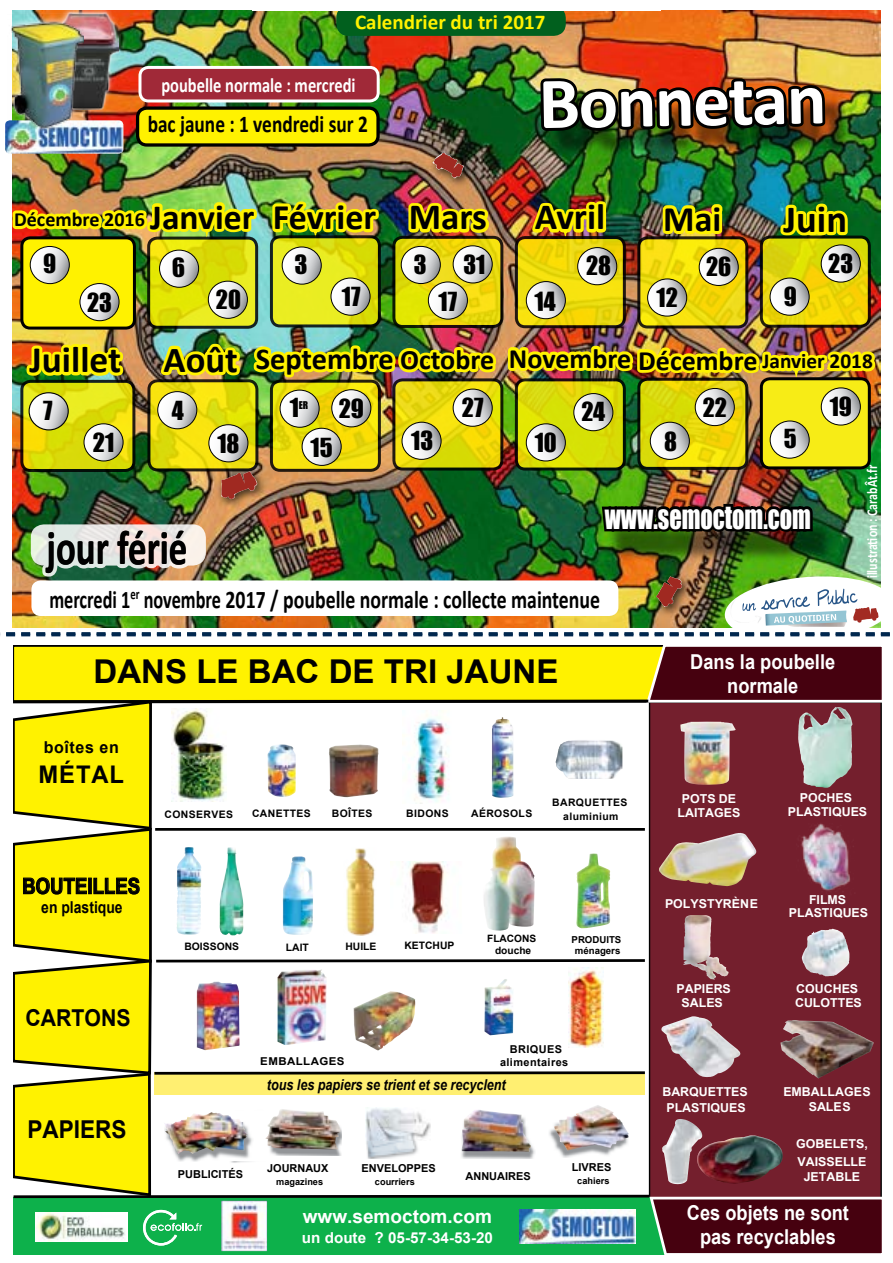
<style>
.page{position:relative;width:893px;height:1263px;background:#fff}
.page>*{position:absolute;margin:0;border:0;box-sizing:border-box;transform-origin:0 0}
.t1{font:700 73.95px "Calibri";color:#fff}
.t2{font:700 48.45px "Calibri";color:#000;scale:.76 1}
.t3{font:700 38.55px "Calibri";color:#000}
.t4{font:700 37.35px "Calibri";color:#000}
.t5{font:700 37.05px "Calibri";color:#000}
.t6{font:700 36.75px "Calibri";color:#000}
.t7{font:700 36px "Calibri";color:#000}
.t8{font:700 35.55px "Calibri";color:#000}
.t9{font:700 32.85px "Arial";color:#000}
.t10{font:30.3px "Impact";color:#fff;scale:.8 1}
.t11{font:700 30.3px "Calibri";color:#000}
.t12{font:700 28.05px "Calibri";color:#000}
.t13{font:700 25.5px "Calibri";color:#000;scale:.72 1}
.t14{font:700 24.6px "Arial";color:#000;scale:.92 1}
.t15{font:700 24.3px "Arial";letter-spacing:.035em;color:#000}
.t16{font:24.15px "Impact";color:#000}
.t17{font:700 24.15px "Calibri";color:#000;scale:.8 1}
.t18{font:700 23.25px "Arial";color:#000;scale:.92 1}
.t19{font:700 21.9px "Arial";color:#000;scale:.85 1}
.t20{font:700 21.3px "Calibri";color:#000}
.t21{font:700 21px "Calibri";color:#fff200}
.t22{font:700 20.55px/24.6px "Arial";color:#fff;text-align:center;scale:.89 1}
.t23{font:700 20.55px "Calibri";color:#fff;scale:.8 1}
.t24{font:700 20.1px "Calibri";color:#000}
.t25{font:700 18.9px "Arial";color:#fff}
.t26{font:700 16.35px "Arial";color:#000;scale:.85 1}
.t27{font:700 16.35px "Arial";letter-spacing:.035em;color:#000}
.t28{font:700 15.15px "Arial";color:#fff}
.t29{font:italic 700 15px "Arial";color:#000;scale:.84 1}
.t30{font:700 15px "Calibri";color:#fff;scale:.8 1}
.t31{font:700 12.3px/13.6px "Arial";color:#fff;text-align:center}
.t32{font:700 10.95px "Arial";color:#000}
.t33{font:700 10.8px "Arial";letter-spacing:.035em;color:#000}
.t34{font:700 10.8px "Arial";letter-spacing:.035em;color:#000;scale:1.06 1}
.t35{font:700 10.35px/13.8px "Arial";letter-spacing:.035em;color:#000;text-align:center}
.t36{font:700 10.2px "Arial";color:#000}
.t37{font:700 10.05px/12.1px "Arial";color:#000;text-align:center}
.t38{font:9.9px "Impact";color:#000}
.t39{font:700 9.6px/11.1px "Arial";color:#000;text-align:center}
.t40{font:700 9.15px "Arial";color:#000}
.s1{font-size:28.05px}
</style>
<div class="page">
<img style="left:0;top:10px;width:890px;height:1244px">
<h3 class="t21" style="left:355px;top:8px;width:192px">Calendrier du tri 2017</h3>
<h3 class="t23" style="left:161px;top:72px;width:244px">poubelle normale : mercredi</h3>
<h3 class="t17" style="left:148px;top:109px;width:277px">bac jaune : 1 vendredi sur 2</h3>
<h1 class="t1" style="left:538px;top:56px;width:289px;rotate:-1deg">Bonnetan</h1>
<h3 class="t5" style="left:535px;top:193px;width:72px">Avril</h3>
<h3 class="t24" style="left:14px;top:207px;width:132px">Décembre 2016</h3>
<h3 class="t7" style="left:273px;top:194px;width:105px">Février</h3>
<h3 class="t3" style="left:783px;top:195px;width:65px">Juin</h3>
<h3 class="t8" style="left:150px;top:194px;width:106px">Janvier</h3>
<h3 class="t7" style="left:663px;top:196px;width:60px">Mai</h3>
<h3 class="t5" style="left:409px;top:193px;width:80px">Mars</h3>
<h3 class="t16" style="left:43px;top:245px;width:15px">9</h3>
<h3 class="t16" style="left:87px;top:284px;width:26px">23</h3>
<h3 class="t16" style="left:216px;top:281px;width:27px">20</h3>
<h3 class="t16" style="left:342px;top:278px;width:20px">17</h3>
<h3 class="t16" style="left:414px;top:245px;width:14px">3</h3>
<h3 class="t16" style="left:463px;top:246px;width:23px">31</h3>
<h3 class="t16" style="left:439px;top:283px;width:20px">17</h3>
<h3 class="t16" style="left:586px;top:246px;width:27px">28</h3>
<h3 class="t16" style="left:656px;top:279px;width:23px">12</h3>
<h3 class="t16" style="left:706px;top:248px;width:27px">26</h3>
<h3 class="t16" style="left:784px;top:277px;width:15px">9</h3>
<h3 class="t16" style="left:828px;top:245px;width:26px">23</h3>
<h3 class="t6" style="left:163px;top:336px;width:76px">Août</h3>
<h3 class="t4" style="left:29px;top:336px;width:93px">Juillet</h3>
<h3 class="t20" style="left:638px;top:347px;width:236px"><span class="s1">Décembre</span> Janvier 2018</h3>
<h3 class="t11" style="left:256px;top:340px;width:240px">Septembre <span class="s1">Octobre</span></h3>
<h3 class="t12" style="left:509px;top:341px;width:124px">Novembre</h3>
<h3 class="t16" style="left:581px;top:393px;width:25px">24</h3>
<h3 class="t16" style="left:703px;top:388px;width:26px">22</h3>
<h3 class="t16" style="left:462px;top:389px;width:23px">27</h3>
<h3 class="t16" style="left:290px;top:389px;width:11px">1</h3>
<p class="t38" style="left:299px;top:398px;width:11px">er</p>
<h3 class="t16" style="left:43px;top:392px;width:11px">7</h3>
<h3 class="t16" style="left:339px;top:390px;width:27px">29</h3>
<h3 class="t16" style="left:93px;top:424px;width:23px">21</h3>
<h3 class="t16" style="left:784px;top:420px;width:14px">5</h3>
<h3 class="t16" style="left:172px;top:392px;width:14px">4</h3>
<h3 class="t16" style="left:411px;top:421px;width:23px">13</h3>
<h3 class="t16" style="left:664px;top:423px;width:14px">8</h3>
<h3 class="t16" style="left:535px;top:424px;width:24px">10</h3>
<h3 class="t16" style="left:217px;top:425px;width:24px">18</h3>
<h3 class="t16" style="left:311px;top:429px;width:24px">15</h3>
<h2 class="t2" style="left:47px;top:517px;width:187px">jour férié</h2>
<h3 class="t10" style="left:605px;top:493px;width:259px">WWW.SEMOCTOM.COM</h3>
<h3 class="t13" style="left:49px;top:583px;width:766px">mercredi 1<sup>er</sup> novembre 2017 / poubelle normale : collecte maintenue</h3>
<h3 class="t16" style="left:830px;top:388px;width:24px">19</h3>
<p class="t30" style="left:862px;top:578px;width:143px;rotate:-90deg">illustration : CarabÂt.fr</p>
<h3 class="t9" style="left:93px;top:650px;width:467px">DANS LE BAC DE TRI JAUNE</h3>
<h3 class="t22" style="left:690px;top:650px;width:164px">Dans la poubelle normale</h3>
<h3 class="t27" style="left:44px;top:737px;width:77px">boîtes en</h3>
<h3 class="t15" style="left:39px;top:758px;width:87px">MÉTAL</h3>
<h3 class="t19" style="left:22px;top:871px;width:140px">BOUTEILLES</h3>
<h3 class="t26" style="left:41px;top:897px;width:97px">en plastique</h3>
<h3 class="t18" style="left:25px;top:1002px;width:116px">CARTONS</h3>
<h3 class="t14" style="left:27px;top:1113px;width:109px">PAPIERS</h3>
<p class="t35" style="left:165px;top:807px;width:70px">CONSERVES</p>
<p class="t35" style="left:252px;top:807px;width:60px">CANETTES</p>
<p class="t35" style="left:332px;top:807px;width:42px">BOÎTES</p>
<p class="t35" style="left:406px;top:807px;width:44px">BIDONS</p>
<p class="t35" style="left:471px;top:807px;width:63px">AÉROSOLS</p>
<p class="t35" style="left:552px;top:796px;width:77px">BARQUETTES aluminium</p>
<p class="t36" style="left:184px;top:939px;width:56px">BOISSONS</p>
<p class="t36" style="left:286px;top:940px;width:24px">LAIT</p>
<p class="t36" style="left:345px;top:940px;width:33px">HUILE</p>
<p class="t36" style="left:404px;top:939px;width:52px">KETCHUP</p>
<p class="t37" style="left:487px;top:933px;width:51px">FLACONS douche</p>
<p class="t39" style="left:572px;top:934px;width:51px">PRODUITS ménagers</p>
<p class="t33" style="left:510px;top:1042px;width:54px">BRIQUES</p>
<p class="t34" style="left:260px;top:1053px;width:81px">EMBALLAGES</p>
<p class="t33" style="left:500px;top:1055px;width:70px">alimentaires</p>
<p class="t29" style="left:267px;top:1074px;width:286px">tous les papiers se trient et se recyclent</p>
<p class="t31" style="left:678px;top:792px;width:64px">POTS DE<br>LAITAGES</p>
<p class="t31" style="left:788px;top:792px;width:81px">POCHES<br>PLASTIQUES</p>
<p class="t31" style="left:665px;top:897px;width:94px">POLYSTYRÈNE</p>
<p class="t31" style="left:789px;top:893px;width:81px">FILMS<br>PLASTIQUES</p>
<p class="t31" style="left:676px;top:982px;width:56px">PAPIERS<br>SALES</p>
<p class="t31" style="left:795px;top:982px;width:68px;text-align:left">COUCHES<br>CULOTTES</p>
<p class="t31" style="left:662px;top:1084px;width:87px;line-height:15.6px">BARQUETTES<br>PLASTIQUES</p>
<p class="t31" style="left:783px;top:1085px;width:89px;line-height:15px">EMBALLAGES<br>SALES</p>
<p class="t31" style="left:796px;top:1135px;width:73px;line-height:17.7px;text-align:left">GOBELETS,<br>VAISSELLE</p>
<p class="t31" style="left:804px;top:1170px;width:58px">JETABLE</p>
<p class="t32" style="left:572px;top:1160px;width:41px">LIVRES</p>
<p class="t40" style="left:577px;top:1175px;width:34px">cahiers</p>
<p class="t32" style="left:267px;top:1160px;width:63px">JOURNAUX</p>
<p class="t40" style="left:276px;top:1176px;width:49px">magazines</p>
<p class="t32" style="left:362px;top:1160px;width:76px">ENVELOPPES</p>
<h3 class="t25" style="left:303px;top:1203px;width:191px">www.semoctom.com</h3>
<h3 class="t22" style="left:687px;top:1200px;width:184px">Ces objets ne sont pas recyclables</h3>
<p class="t32" style="left:178px;top:1166px;width:67px">PUBLICITÉS</p>
<p class="t32" style="left:466px;top:1168px;width:67px">ANNUAIRES</p>
<p class="t40" style="left:375px;top:1176px;width:41px">courriers</p>
<p class="t28" style="left:302px;top:1227px;width:193px">un doute ? 05-57-34-53-20</p>
</div>
